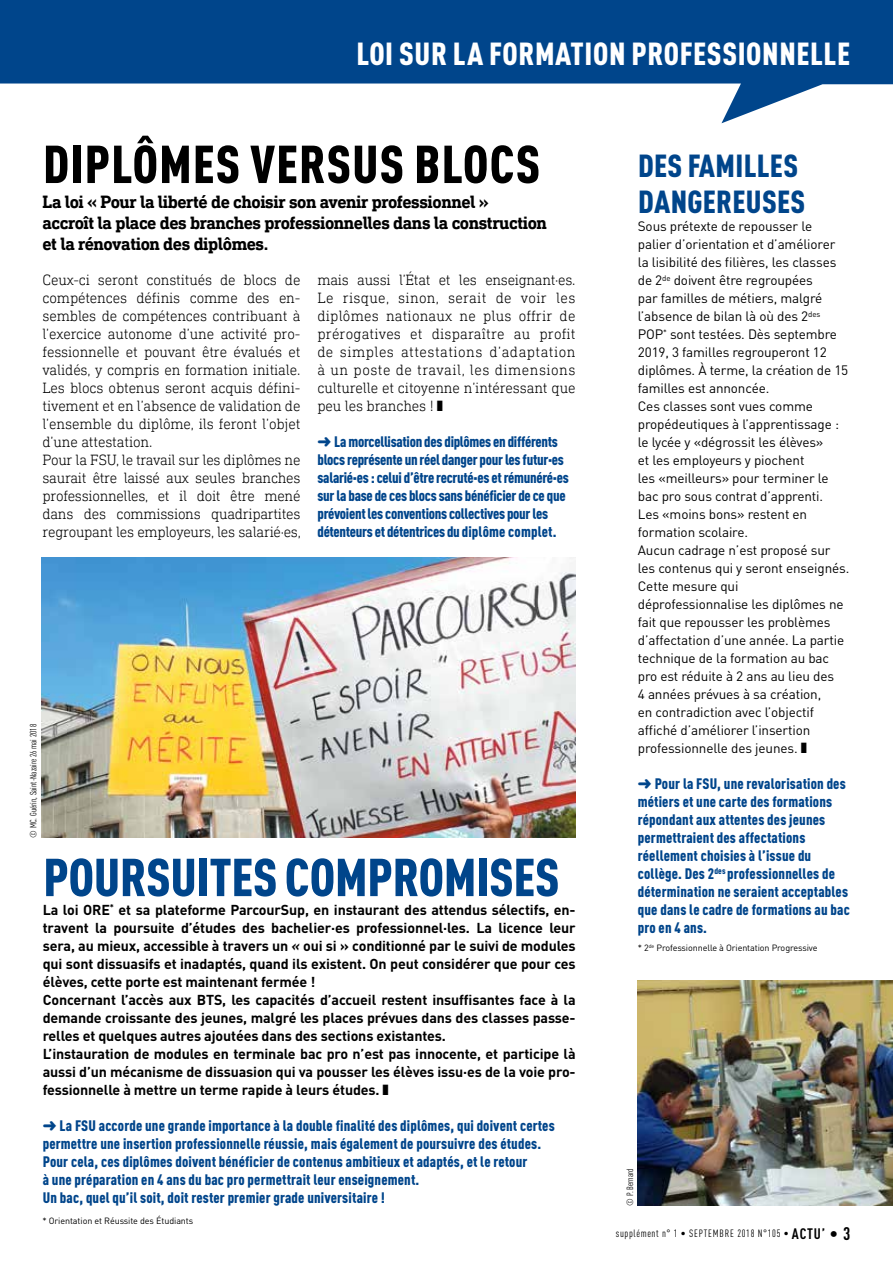
<style>
.page{position:relative;width:893px;height:1263px;background:#fff}
.page>*{position:absolute;margin:0;border:0;box-sizing:border-box;transform-origin:0 0}
.t1{font:900 condensed 52.5px "DIN Pro";letter-spacing:-.005em;color:#00458b}
.t2{font:900 condensed 52.5px "DIN Pro";letter-spacing:.02em;color:#000}
.t3{font:900 condensed 31.5px "DIN Pro";letter-spacing:.02em;color:#fff}
.t4{font:900 condensed 31.5px/36px "DIN Pro";letter-spacing:.01em;color:#00458b}
.t5{font:700 18px/21px "DIN Next Slab Pro";letter-spacing:-.025em;color:#000}
.t6{font:300 15px/18px "DIN Next Slab Pro";letter-spacing:-.01em;color:#000}
.t7{font:900 condensed 15px/18px "DIN Pro";letter-spacing:.01em;color:#00458b}
.t8{font:900 condensed 15px/18px "DIN Pro";letter-spacing:-.02em;color:#00458b}
.t9{font:700 14.25px/18px "DIN";letter-spacing:-.01em;color:#000}
.t10{font:13.5px/18px "DIN Pro";letter-spacing:-.01em;color:#000}
.t11{font:condensed 10.5px "DIN Pro";letter-spacing:.06em;color:#000}
.t12{font:9px "DIN";letter-spacing:-.01em;color:#000}
.t13{font:condensed 9px "DIN Pro";color:#000}
.s1{font-family:"DIN Next Slab Pro";font-style:italic;font-size:15px}
.s2{font-weight:700;font-size:15px}
.s3{font-weight:700;font-size:18px}
</style>
<div class="page">
<svg style="left:0;top:0;width:893px;height:123px;fill:#00458b"></svg>
<img style="left:42px;top:557px;width:533px;height:281px">
<img style="left:638px;top:980px;width:255px;height:225px">
<h2 class="t3" style="left:357px;top:29px;width:495px">LOI SUR LA FORMATION PROFESSIONNELLE</h2>
<h1 class="t2" style="left:43px;top:123px;width:499px">DIPLÔMES VERSUS BLOCS</h1>
<h3 class="t5" style="left:43px;top:192px;width:506px">La loi « Pour la liberté de choisir son avenir professionnel »<br>accroît la place des branches professionnelles dans la construction et la rénovation des diplômes.</h3>
<p class="t6" style="left:43px;top:271px;width:260px">Ceux-ci seront constitués de blocs de compétences définis comme des en&shy;sembles de compétences contribuant à l’exercice autonome d’une activité pro&shy;fessionnelle et pouvant être évalués et validés, y compris en formation initiale.<br>Les blocs obtenus seront acquis défini&shy;tivement et en l’absence de validation de l’ensemble du diplôme, ils feront l’objet d’une attestation.<br>Pour la FSU, le travail sur les diplômes ne saurait être laissé aux seules branches professionnelles, et il doit être mené dans des commissions quadripartites regroupant les employeurs, les salarié·es,</p>
<p class="t6" style="left:317px;top:271px;width:259px;text-align:justify">mais aussi l’État et les enseignant·es.<br>Le risque, sinon, serait de voir les diplômes nationaux ne plus offrir de prérogatives et disparaître au profit de simples attestations d’adaptation à un poste de travail, les dimensions culturelle et citoyenne n’intéressant que peu les branches ! ❚</p>
<p class="t8" style="left:317px;top:431px;width:253px">➜ La morcellisation des diplômes en différents blocs représente un réel danger pour les futur·es salarié·es : celui d’être recruté·es et rémunéré·es sur la base de ces blocs sans bénéficier de ce que prévoient les conventions collectives pour les détenteurs et détentrices du diplôme complet.</p>
<p class="t13" style="left:27px;top:838px;width:115px;rotate:-90deg">© MC. Guérin, Saint-Nazaire 26 mai 2018</p>
<h1 class="t1" style="left:43px;top:836px;width:518px">POURSUITES COMPROMISES</h1>
<p class="t9" style="left:43px;top:900px;width:534px">La loi ORE<sup>*</sup> et sa plateforme ParcourSup, en instaurant des attendus sélectifs, en&shy;travent la poursuite d’études des bachelier·es professionnel·les. La licence leur sera, au mieux, accessible à travers un <span class="s1">«</span> oui si » conditionné par le suivi de modules qui sont dissuasifs et inadaptés, quand ils existent. On peut considérer que pour ces élèves, cette porte est maintenant fermée !<br>Concernant l’accès aux BTS, les capacités d’accueil restent insuffisantes face à la demande croissante des jeunes, malgré les places prévues dans des classes passe&shy;relles et quelques autres ajoutées dans des sections existantes.<br>L’instauration de modules en terminale bac pro n’est pas innocente, et participe là aussi d’un mécanisme de dissuasion qui va pousser les élèves issu·es de la voie pro&shy;fessionnelle à mettre un terme rapide à leurs études. ❚</p>
<p class="t7" style="left:43px;top:1115px;width:513px">➜ La FSU accorde une grande importance à la double finalité des diplômes, qui doivent certes permettre une insertion professionnelle réussie, mais également de poursuivre des études.<br>Pour cela, ces diplômes doivent bénéficier de contenus ambitieux et adaptés, et le retour<br>à une préparation en 4 ans du bac pro permettrait leur enseignement.<br>Un bac, quel qu’il soit, doit rester premier grade universitaire !</p>
<p class="t12" style="left:43px;top:1215px;width:152px">* Orientation et Réussite des Étudiants</p>
<h2 class="t4" style="left:638px;top:145px;width:169px">DES FAMILLES<br>DANGEREUSES</h2>
<p class="t10" style="left:638px;top:216px;width:213px">Sous prétexte de repousser le palier d’orientation et d’améliorer la lisibilité des filières, les classes de 2<sup>de</sup> doivent être regroupées<br>par familles de métiers, malgré l’absence de bilan là où des 2<sup>des<br></sup>POP<sup>*</sup> sont testées. Dès septembre<br>2019, 3 familles regrouperont 12 diplômes. À terme, la création de 15 familles est annoncée.<br>Ces classes sont vues comme propédeutiques à l’apprentissage : le lycée y «dégrossit les élèves»<br>et les employeurs y piochent<br>les «meilleurs» pour terminer le bac pro sous contrat d’apprenti.<br>Les «moins bons» restent en formation scolaire.<br>Aucun cadrage n’est proposé sur les contenus qui y seront enseignés.<br>Cette mesure qui déprofessionnalise les diplômes ne fait que repousser les problèmes d’affectation d’une année. La partie technique de la formation au bac pro est réduite à 2 ans au lieu des<br>4 années prévues à sa création,<br>en contradiction avec l’objectif affiché d’améliorer l’insertion professionnelle des jeunes. ❚</p>
<p class="t7" style="left:638px;top:773px;width:213px">➜ Pour la FSU, une revalorisation des métiers et une carte des formations répondant aux attentes des jeunes permettraient des affectations réellement choisies à l’issue du collège. Des 2<sup>des</sup> professionnelles de détermination ne seraient acceptables que dans le cadre de formations au bac pro en 4 ans.</p>
<p class="t12" style="left:638px;top:942px;width:181px">* 2<sup>de</sup> Professionnelle à Orientation Progressive</p>
<p class="t13" style="left:623px;top:1205px;width:38px;rotate:-90deg">© P. Bernard</p>
<p class="t11" style="left:616px;top:1226px;width:236px">supplément n° 1 • SEPTEMBRE 2018 N°105 • <span class="s2">ACTU’</span> <span class="s3">• 3</span></p>
</div>
